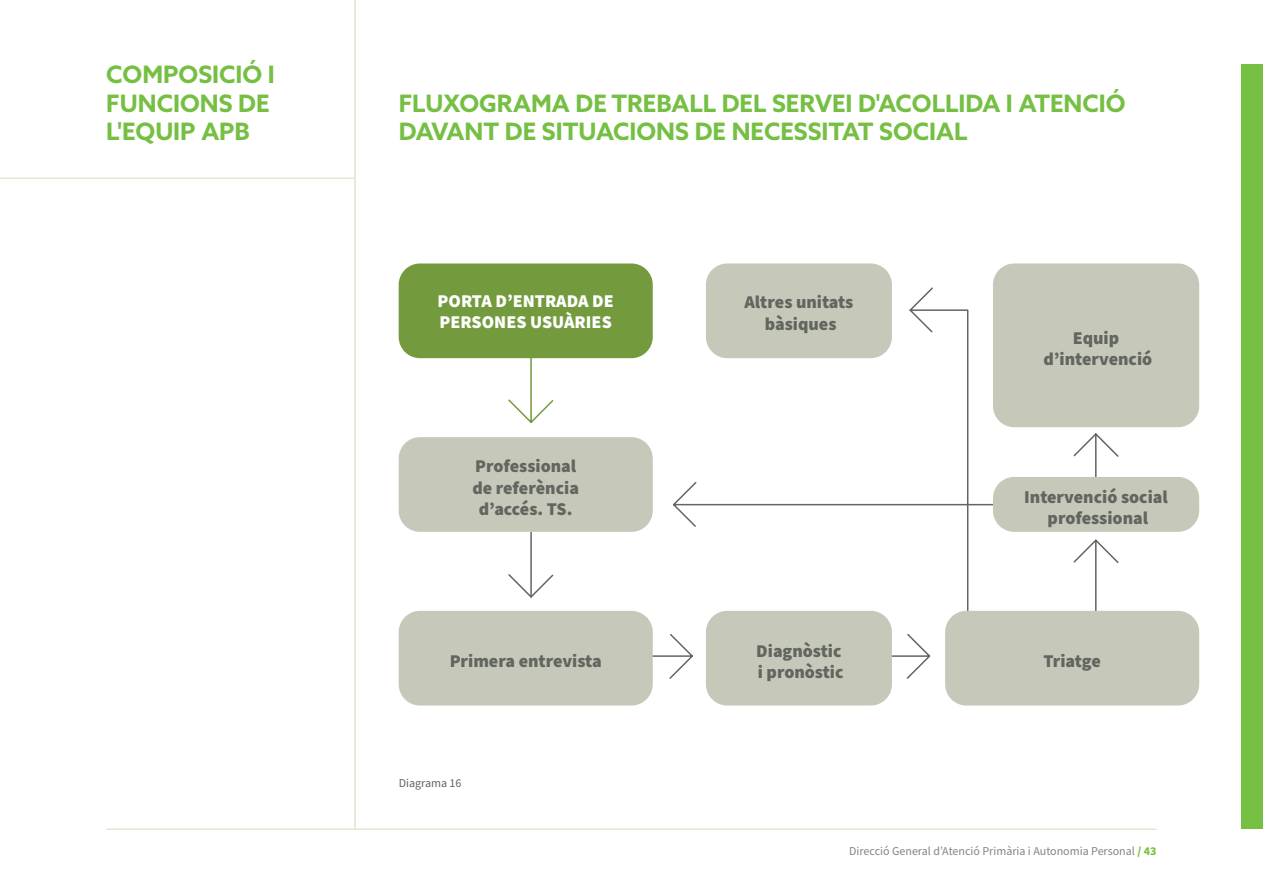
<style>
.page{position:relative;width:1263px;height:893px;background:#fff}
.page>*{position:absolute;margin:0;border:0;box-sizing:border-box;transform-origin:0 0}
.t1{font:700 24px/28.8px "Azo Sans";color:#75bf43}
.t2{font:900 18px/21.6px "Source Sans Pro";color:#61665f;text-align:center}
.t3{font:900 18px/21.6px "Source Sans Pro";color:#fff}
.t4{font:12px "Source Sans Pro";color:#838686}
.t5{font:12px "Source Sans Pro";color:#61665f}
.s1{font-weight:900;color:#79c142}
.s2{font-weight:700;color:#79c142}
</style>
<div class="page">
<hr style="left:106px;top:828px;width:1050px;height:2px;background:#e5e7d3">
<hr style="left:0;top:177px;width:356px;height:2px;background:#e5e7d3">
<div style="left:1242px;top:64px;width:21px;height:764px;background:#75bf43"></div>
<hr style="left:354px;top:0;width:2px;height:829px;background:#e5e7d3">
<svg style="left:507px;top:358px;width:48px;height:65px"></svg>
<svg style="left:508px;top:532px;width:46px;height:66px"></svg>
<svg style="left:1072px;top:539px;width:48px;height:72px"></svg>
<svg style="left:1073px;top:433px;width:46px;height:44px"></svg>
<svg style="left:653px;top:634px;width:40px;height:45px"></svg>
<svg style="left:892px;top:634px;width:39px;height:45px"></svg>
<svg style="left:673px;top:287px;width:328px;height:325px"></svg>
<div style="left:399px;top:263px;width:254px;height:95px;background:#739b3e;border-radius:21px"></div>
<div style="left:706px;top:263px;width:186px;height:95px;background:#c6c8ba;border-radius:21px"></div>
<div style="left:993px;top:263px;width:206px;height:164px;background:#c6c8ba;border-radius:21px"></div>
<div style="left:399px;top:437px;width:254px;height:95px;background:#c6c8ba;border-radius:21px"></div>
<div style="left:399px;top:611px;width:254px;height:94px;background:#c6c8ba;border-radius:21px"></div>
<div style="left:706px;top:611px;width:186px;height:94px;background:#c6c8ba;border-radius:21px"></div>
<div style="left:945px;top:611px;width:254px;height:94px;background:#c6c8ba;border-radius:21px"></div>
<div style="left:993px;top:477px;width:206px;height:55px;background:#c6c8ba;border-radius:21px"></div>
<h1 class="t1" style="left:106px;top:59px;width:170px">COMPOSICIÓ I<br>FUNCIONS DE<br>L'EQUIP APB</h1>
<h1 class="t1" style="left:399px;top:88px;width:728px">FLUXOGRAMA DE TREBALL DEL SERVEI D'ACOLLIDA I ATENCIÓ<br>DAVANT DE SITUACIONS DE NECESSITAT SOCIAL</h1>
<p class="t3" style="left:438px;top:290px;width:178px">PORTA D’ENTRADA DE<br>PERSONES USUÀRIES</p>
<p class="t2" style="left:472px;top:456px;width:108px">Professional de referència d’accés. TS.</p>
<p class="t2" style="left:450px;top:651px;width:153px">Primera entrevista</p>
<p class="t5" style="left:399px;top:774px;width:64px">Diagrama 16</p>
<p class="t2" style="left:744px;top:292px;width:110px">Altres unitats bàsiques</p>
<p class="t2" style="left:756px;top:640px;width:89px;text-align:left">Diagnòstic i pronòstic</p>
<p class="t2" style="left:1043px;top:327px;width:111px">Equip d’intervenció</p>
<p class="t2" style="left:1024px;top:486px;width:145px">Intervenció social professional</p>
<p class="t2" style="left:1043px;top:651px;width:59px">Triatge</p>
<p class="t4" style="left:849px;top:843px;width:309px">Direcció General d’Atenció Primària i Autonomia Personal <span class="s1">/</span> <span class="s2">43</span></p>
</div>
